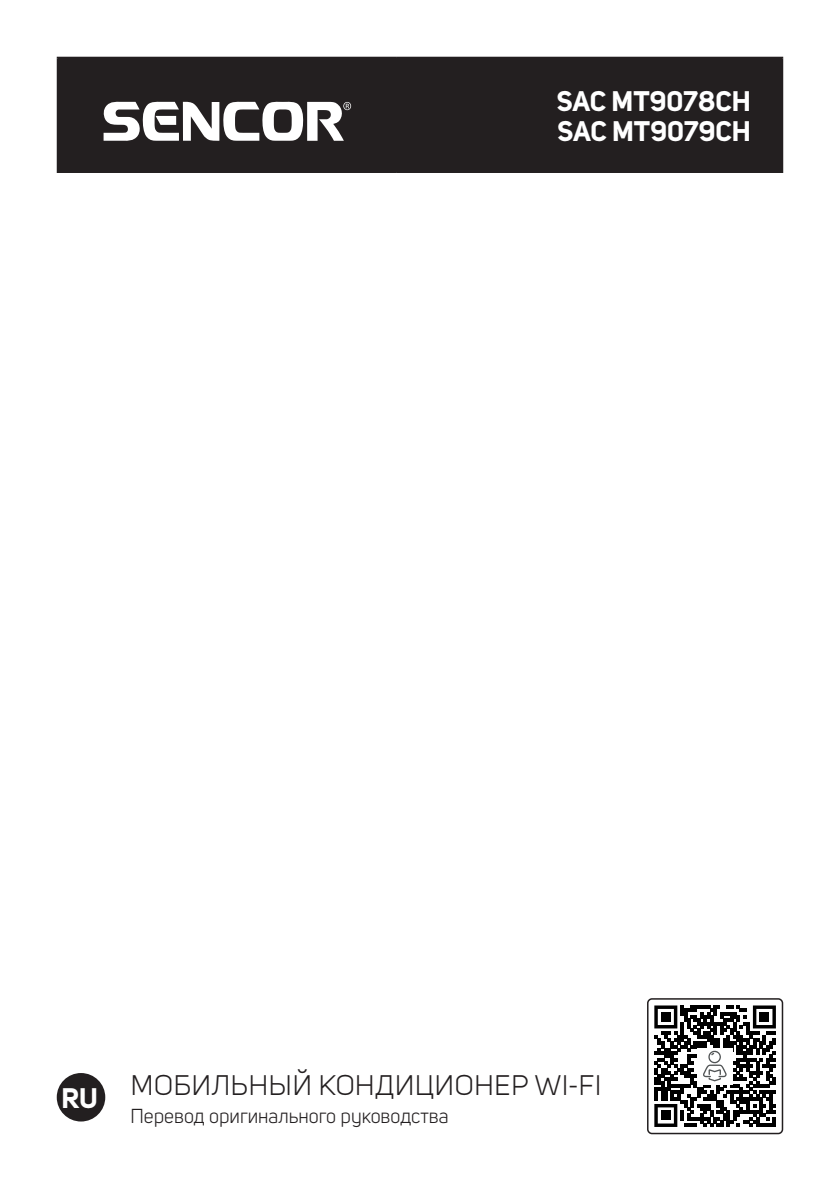
<style>
.page{position:relative;width:840px;height:1191px;background:#fff}
.page>*{position:absolute;margin:0;border:0;box-sizing:border-box;transform-origin:0 0}
.t1{font:28px "Uni Sans";letter-spacing:.03em;color:#231f20}
.MODELOVÉ_OZNAČENÍ_-_ČÍSLO_MODELU{font:700 28px "Uni Sans";color:#fff}
.t2{font:20px "Uni Sans";color:#231f20}
</style>
<div class="page">
<div style="left:57px;top:1073px;width:48px;height:48px;background:#231f20;border-radius:50%"></div>
<div style="left:59px;top:59px;width:721px;height:112px;background:#231f20"></div>
<hr style="left:57px;top:57px;width:339px;height:2px;background:#231f20">
<hr style="left:57px;top:59px;width:2px;height:112px;background:#231f20">
<hr style="left:396px;top:57px;width:386px;height:2px;background:#231f20">
<hr style="left:395px;top:59px;width:2px;height:112px;background:#231f20">
<hr style="left:780px;top:59px;width:2px;height:112px;background:#231f20">
<hr style="left:57px;top:171px;width:339px;height:2px;background:#231f20">
<hr style="left:396px;top:171px;width:386px;height:2px;background:#231f20">
<svg style="left:103px;top:101px;width:248px;height:40px"></svg>
<div style="left:646px;top:998px;width:136px;height:136px;border:2px solid #231f20;border-radius:4px"></div>
<svg style="left:647px;top:999px;width:135px;height:134px"></svg>
<p class="MODELOVÉ_OZNAČENÍ_-_ČÍSLO_MODELU" style="left:556px;top:84px;width:195px">SAC MT9078CH</p>
<p class="MODELOVÉ_OZNAČENÍ_-_ČÍSLO_MODELU" style="left:557px;top:114px;width:195px">SAC MT9079CH</p>
<p class="MODELOVÉ_OZNAČENÍ_-_ČÍSLO_MODELU" style="left:61px;top:1081px;width:38px">RU</p>
<p class="t1" style="left:131px;top:1069px;width:471px">МОБИЛЬНЫЙ КОНДИЦИОНЕР WI-FI</p>
<p class="t2" style="left:130px;top:1104px;width:319px">Перевод оригинального руководства</p>
</div>
